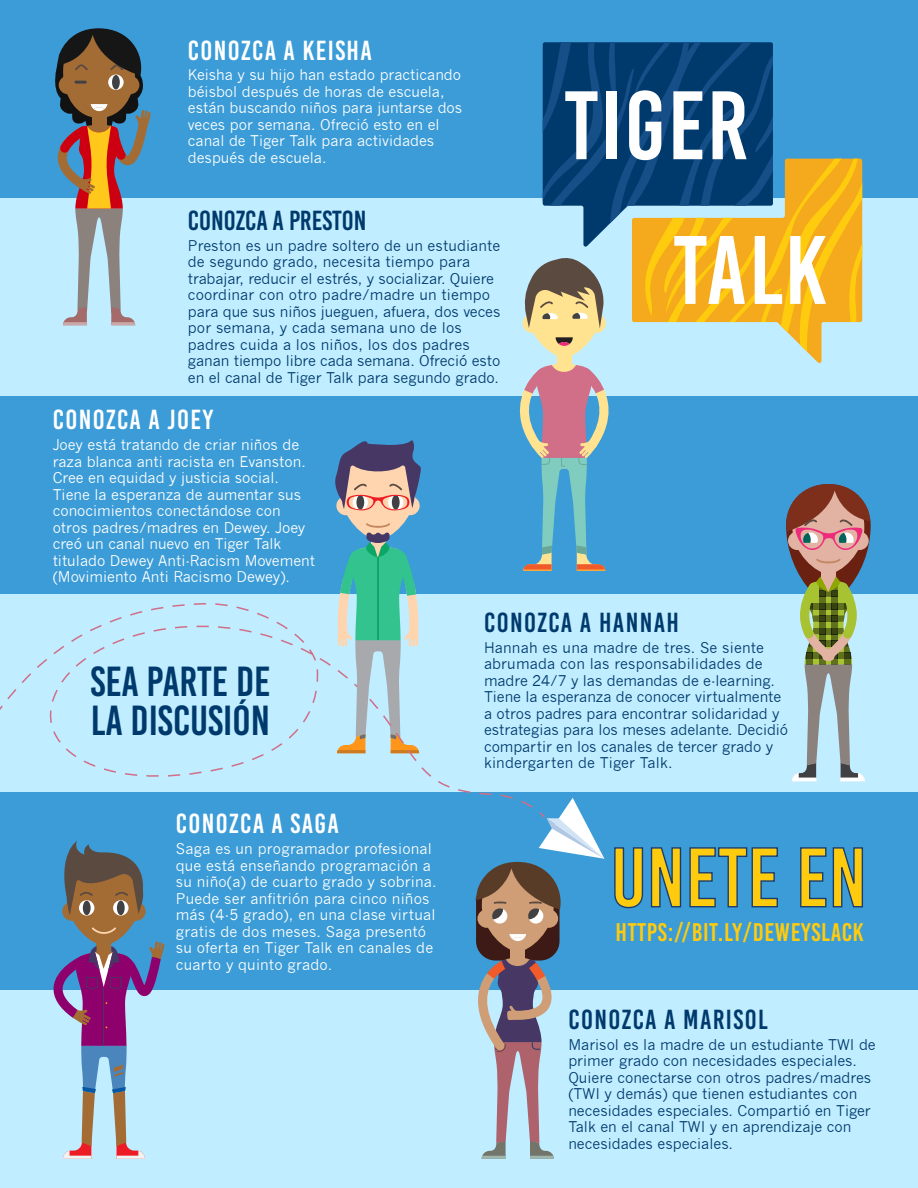
<style>
.page{position:relative;width:918px;height:1188px;background:#3b9cd7}
.page>*{position:absolute;margin:0;border:0;box-sizing:border-box;transform-origin:0 0}
.t1{font:97.05px/144.8px "Bebas Kai";letter-spacing:.025em;color:#fff}
.t2{font:84px "Bebas Kai";color:#ffcb0e}
.t3{font:42px/39px "Bebas Kai";color:#003a6d}
.t4{font:27.6px "Bebas Kai";letter-spacing:.05em;color:#fff}
.t5{font:27.6px "Bebas Kai";letter-spacing:.05em;color:#003a6d}
.t6{font:27.6px "Bebas Kai";color:#003a6d}
.t7{font:25.5px "Bebas Kai";letter-spacing:.025em;color:#ffcb0e}
.t8{font:14.55px/16.5px "News Gothic";color:#003a6d}
.t9{font:14.55px/16.5px "News Gothic";color:#fff}
</style>
<div class="page">
<div style="left:0;top:594px;width:918px;height:198px;background:#c0edff"></div>
<div style="left:0;top:198px;width:918px;height:198px;background:#c0edff"></div>
<div style="left:0;top:990px;width:918px;height:198px;background:#c0edff"></div>
<svg style="left:53px;top:841px;width:111px;height:318px"></svg>
<svg style="left:55px;top:28px;width:96px;height:297px"></svg>
<svg style="left:519px;top:42px;width:352px;height:740px"></svg>
<svg style="left:614px;top:847px;width:30px;height:62px"></svg>
<svg style="left:650px;top:847px;width:32px;height:61px"></svg>
<svg style="left:689px;top:847px;width:89px;height:61px"></svg>
<svg style="left:800px;top:847px;width:63px;height:61px"></svg>
<svg style="left:0;top:586px;width:538px;height:212px"></svg>
<svg style="left:475px;top:798px;width:129px;height:361px"></svg>
<svg style="left:333px;top:440px;width:88px;height:313px"></svg>
<h3 class="t4" style="left:188px;top:35px;width:185px">CONOZCA A KEISHA</h3>
<p class="t9" style="left:188px;top:67px;width:276px">Keisha y su hijo han estado practicando béisbol después de horas de escuela, están buscando niños para juntarse dos veces por semana. Ofreció esto en el canal de Tiger Talk para actividades después de escuela.</p>
<h3 class="t6" style="left:188px;top:206px;width:180px">CONOZCA A PRESTON</h3>
<p class="t8" style="left:188px;top:237px;width:314px">Preston es un padre soltero de un estudiante de segundo grado, necesita tiempo para trabajar, reducir el estrés, y socializar. Quiere coordinar con otro padre/madre un tiempo para que sus niños jueguen, afuera, dos veces por semana, y cada semana uno de los padres cuida a los niños, los dos padres ganan tiempo libre cada semana. Ofreció esto en el canal de Tiger Talk para segundo grado.</p>
<h3 class="t4" style="left:53px;top:405px;width:162px">CONOZCA A JOEY</h3>
<p class="t9" style="left:53px;top:437px;width:264px">Joey está tratando de criar niños de raza blanca anti racista en Evanston.<br>Cree en equidad y justicia social.<br>Tiene la esperanza de aumentar sus conocimientos conectándose con otros padres/madres en Dewey. Joey creó un canal nuevo en Tiger Talk titulado Dewey Anti-Racism Movement (Movimiento Anti Racismo Dewey).</p>
<h1 class="t1" style="left:673px;top:54px;width:155px;text-indent:-109px">TIGER<br>TALK</h1>
<h3 class="t3" style="left:90px;top:663px;width:182px">SEA PARTE DE<br>LA DISCUSIÓN</h3>
<h3 class="t4" style="left:176px;top:809px;width:164px">CONOZCA A SAGA</h3>
<p class="t9" style="left:176px;top:841px;width:262px">Saga es un programador profesional que está enseñando programación a su niño(a) de cuarto grado y sobrina.<br>Puede ser anfitrión para cinco niños más (4-5 grado), en una clase virtual gratis de dos meses. Saga presentó su oferta en Tiger Talk en canales de cuarto y quinto grado.</p>
<h3 class="t5" style="left:484px;top:608px;width:196px">CONOZCA A HANNAH</h3>
<p class="t8" style="left:484px;top:639px;width:306px">Hannah es una madre de tres. Se siente abrumada con las responsabilidades de madre 24/7 y las demandas de e-learning.<br>Tiene la esperanza de conocer virtualmente a otros padres para encontrar solidaridad y estrategias para los meses adelante. Decidió compartir en los canales de tercer grado y kindergarten de Tiger Talk.</p>
<h2 class="t2" style="left:611px;top:833px;width:258px">UNETE EN</h2>
<h3 class="t7" style="left:616px;top:918px;width:250px">HTTPS://BIT.LY/DEWEYSLACK</h3>
<h3 class="t5" style="left:568px;top:1005px;width:201px">CONOZCA A MARISOL</h3>
<p class="t8" style="left:568px;top:1036px;width:309px">Marisol es la madre de un estudiante TWI de primer grado con necesidades especiales.<br>Quiere conectarse con otros padres/madres (TWI y demás) que tienen estudiantes con necesidades especiales. Compartió en Tiger Talk en el canal TWI y en aprendizaje con necesidades especiales.</p>
</div>
